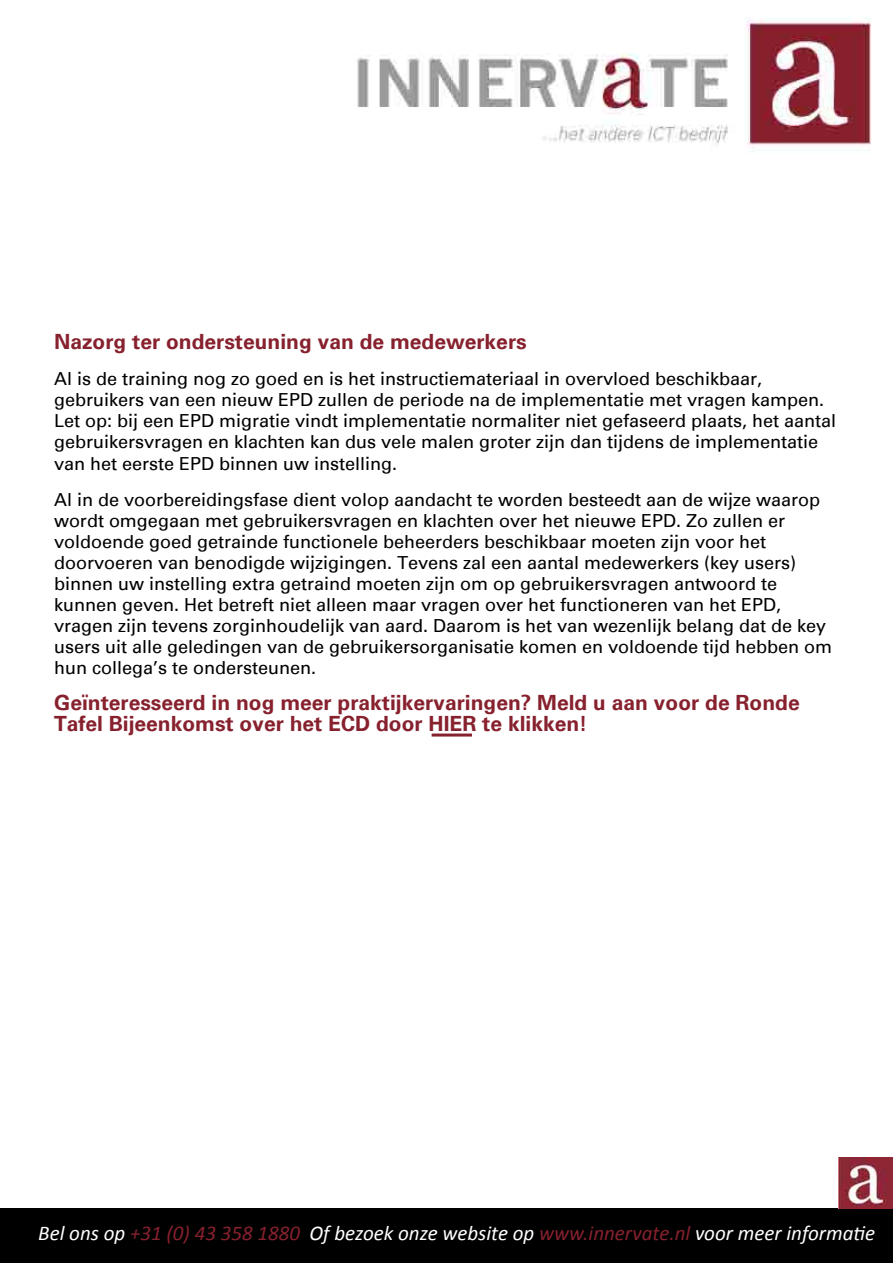
<style>
.page{position:relative;width:893px;height:1263px;background:#fff}
.page>*{position:absolute;margin:0;border:0;box-sizing:border-box;transform-origin:0 0}
.t1{font:700 21px/21px "Univers";color:#87212e}
.t2{font:italic 21px "Calibri";color:#fff}
.t3{font:18px/21px "Univers";color:#000}
.s1{color:#87212e}
</style>
<div class="page">
<div style="left:0;top:1209px;width:893px;height:54px;background:#000"></div>
<img style="left:839px;top:1157px;width:54px;height:52px">
<img style="left:356px;top:18px;width:515px;height:134px">
<hr style="left:432px;top:733px;width:40px;height:3px;background:#87212e">
<p class="t1" style="left:54px;top:332px;width:474px">Nazorg ter ondersteuning van de medewerkers</p>
<p class="t3" style="left:54px;top:369px;width:784px">Al is de training nog zo goed en is het instructiemateriaal in overvloed beschikbaar, gebruikers van een nieuw EPD zullen de periode na de implementatie met vragen kampen.<br>Let op: bij een EPD migratie vindt implementatie normaliter niet gefaseerd plaats, het aantal gebruikersvragen en klachten kan dus vele malen groter zijn dan tijdens de implementatie van het eerste EPD binnen uw instelling.</p>
<p class="t3" style="left:54px;top:489px;width:780px">Al in de voorbereidingsfase dient volop aandacht te worden besteedt aan de wijze waarop wordt omgegaan met gebruikersvragen en klachten over het nieuwe EPD. Zo zullen er voldoende goed getrainde functionele beheerders beschikbaar moeten zijn voor het doorvoeren van benodigde wijzigingen. Tevens zal een aantal medewerkers (key users) binnen uw instelling extra getraind moeten zijn om op gebruikersvragen antwoord te kunnen geven. Het betreft niet alleen maar vragen over het functioneren van het EPD, vragen zijn tevens zorginhoudelijk van aard. Daarom is het van wezenlijk belang dat de key users uit alle geledingen van de gebruikersorganisatie komen en voldoende tijd hebben om hun collega’s te ondersteunen.</p>
<p class="t1" style="left:54px;top:692px;width:747px">Geïnteresseerd in nog meer praktijkervaringen? Meld u aan voor de Ronde<br>Tafel Bijeenkomst over het ECD door HIER te klikken!</p>
<p class="t2" style="left:38px;top:1218px;width:838px">Bel ons op <span class="s1">+31 (0) 43 358 1880</span> Of bezoek onze website op <span class="s1">www.innervate.nl</span> voor meer informatie</p>
</div>
